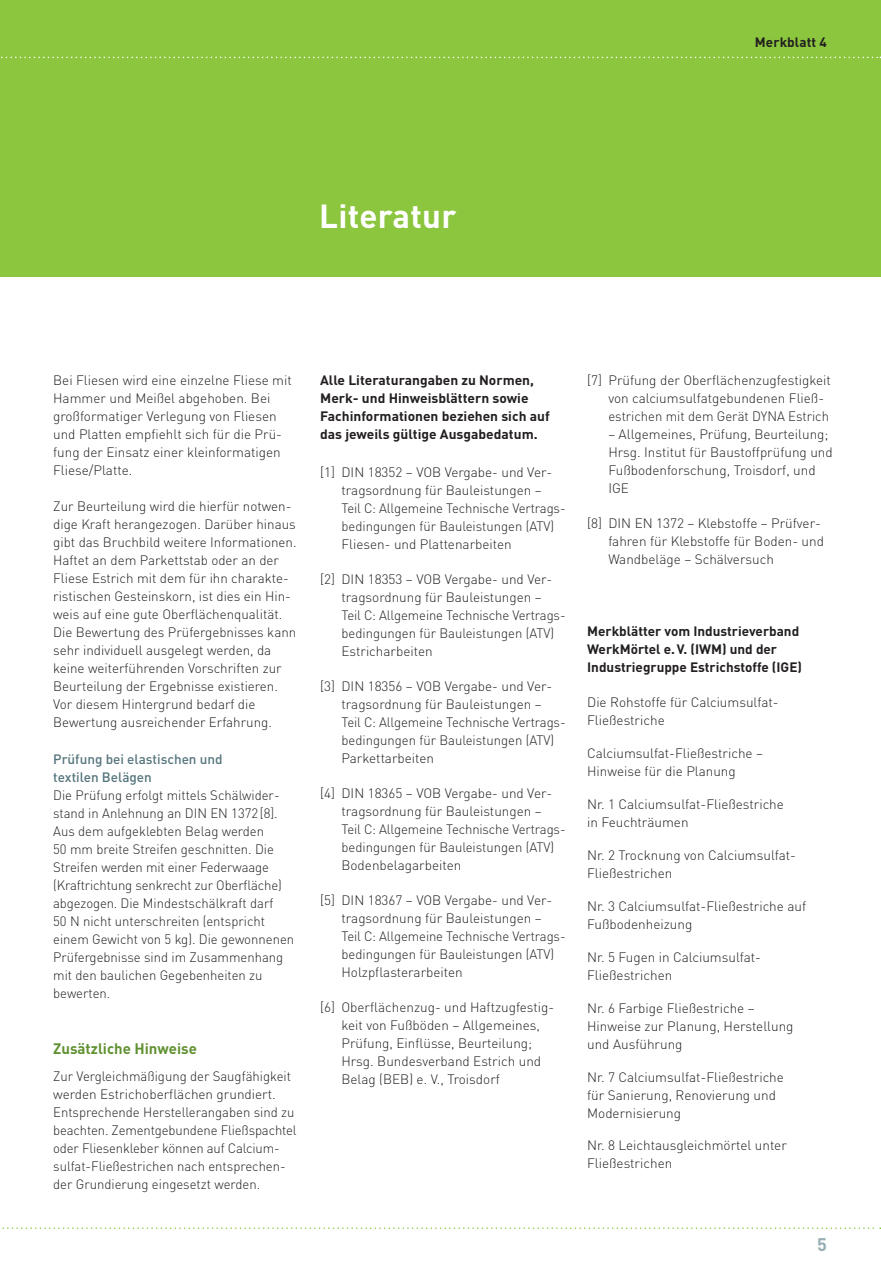
<style>
.page{position:relative;width:881px;height:1263px;background:#fff}
.page>*{position:absolute;margin:0;border:0;box-sizing:border-box;transform-origin:0 0}
.t1{font:700 33px "DIN";letter-spacing:.005em;color:#fff}
.t2{font:700 18px "DIN";color:#96aeb4}
.t3{font:700 15px "DIN";color:#609131}
.t4{font:300 13.5px/18px "DIN";color:#231f20}
.t5{font:700 13.5px/18px "DIN";color:#231f20}
.t6{font:500 13.5px/18px "DIN";color:#54747c}
</style>
<div class="page">
<svg style="left:2px;top:1227px;width:878px;height:2px"></svg>
<div style="left:0;top:0;width:880px;height:277px;background:#8bc63e"></div>
<svg style="left:1px;top:57px;width:879px;height:1px"></svg>
<p class="t5" style="left:754px;top:33px;width:73px">Merkblatt 4</p>
<h1 class="t1" style="left:319px;top:194px;width:139px">Literatur</h1>
<p class="t4" style="left:53px;top:371px;width:240px">Bei Fliesen wird eine einzelne Fliese mit Hammer und Meißel abgehoben. Bei großformatiger Verlegung von Fliesen und Platten empfiehlt sich für die Prü&shy;fung der Einsatz einer kleinformatigen Fliese/Platte.</p>
<p class="t4" style="left:53px;top:497px;width:245px">Zur Beurteilung wird die hierfür notwen&shy;dige Kraft herangezogen. Darüber hinaus gibt das Bruchbild weitere Informationen.<br>Haftet an dem Parkettstab oder an der Fliese Estrich mit dem für ihn charakte&shy;ristischen Gesteinskorn, ist dies ein Hin&shy;weis auf eine gute Oberflächenqualität.<br>Die Bewertung des Prüfergebnisses kann sehr individuell ausgelegt werden, da keine weiterführenden Vorschriften zur Beurteilung der Ergebnisse existieren.<br>Vor diesem Hintergrund bedarf die Bewertung ausreichender Erfahrung.</p>
<p class="t6" style="left:53px;top:750px;width:171px">Prüfung bei elastischen und textilen Belägen</p>
<p class="t4" style="left:53px;top:786px;width:242px">Die Prüfung erfolgt mittels Schälwider&shy;stand in Anlehnung an DIN EN 1372[8].<br>Aus dem aufgeklebten Belag werden<br>50 mm breite Streifen geschnitten. Die Streifen werden mit einer Federwaage (Kraftrichtung senkrecht zur Oberfläche) abgezogen. Die Mindestschälkraft darf<br>50 N nicht unterschreiten (entspricht einem Gewicht von 5 kg). Die gewonnenen Prüfergebnisse sind im Zusammenhang mit den baulichen Gegebenheiten zu bewerten.</p>
<p class="t3" style="left:53px;top:1038px;width:145px">Zusätzliche Hinweise</p>
<p class="t4" style="left:53px;top:1066px;width:245px">Zur Vergleichmäßigung der Saugfähigkeit werden Estrichoberflächen grundiert.<br>Entsprechende Herstellerangaben sind zu beachten. Zementgebundene Fließspachtel oder Fliesenkleber können auf Calcium&shy;sulfat-Fließestrichen nach entsprechen&shy;der Grundierung eingesetzt werden.</p>
<p class="t5" style="left:320px;top:371px;width:231px">Alle Literaturangaben zu Normen, Merk- und Hinweisblättern sowie Fachinformationen beziehen sich auf das jeweils gültige Ausgabedatum.</p>
<p class="t4" style="left:341px;top:463px;width:225px;text-indent:-21px">[1] DIN 18352 – VOB Vergabe- und Ver&shy;tragsordnung für Bauleistungen –<br>Teil C: Allgemeine Technische Vertrags&shy;bedingungen für Bauleistungen (ATV)<br>Fliesen- und Plattenarbeiten</p>
<p class="t4" style="left:341px;top:570px;width:225px;text-indent:-21px">[2] DIN 18353 – VOB Vergabe- und Ver&shy;tragsordnung für Bauleistungen –<br>Teil C: Allgemeine Technische Vertrags&shy;bedingungen für Bauleistungen (ATV)<br>Estricharbeiten</p>
<p class="t4" style="left:341px;top:677px;width:225px;text-indent:-21px">[3] DIN 18356 – VOB Vergabe- und Ver&shy;tragsordnung für Bauleistungen –<br>Teil C: Allgemeine Technische Vertrags&shy;bedingungen für Bauleistungen (ATV)<br>Parkettarbeiten</p>
<p class="t4" style="left:341px;top:784px;width:225px;text-indent:-21px">[4] DIN 18365 – VOB Vergabe- und Ver&shy;tragsordnung für Bauleistungen –<br>Teil C: Allgemeine Technische Vertrags&shy;bedingungen für Bauleistungen (ATV)<br>Bodenbelagarbeiten</p>
<p class="t4" style="left:341px;top:891px;width:225px;text-indent:-21px">[5] DIN 18367 – VOB Vergabe- und Ver&shy;tragsordnung für Bauleistungen –<br>Teil C: Allgemeine Technische Vertrags&shy;bedingungen für Bauleistungen (ATV)<br>Holzpflasterarbeiten</p>
<p class="t4" style="left:341px;top:998px;width:214px;text-indent:-21px">[6] Oberflächenzug- und Haftzugfestig&shy;keit von Fußböden – Allgemeines, Prüfung, Einflüsse, Beurteilung; Hrsg. Bundesverband Estrich und Belag (BEB) e. V., Troisdorf</p>
<p class="t4" style="left:608px;top:371px;width:224px;text-indent:-21px">[7] Prüfung der Oberflächenzugfestigkeit von calciumsulfatgebundenen Fließ&shy;estrichen mit dem Gerät DYNA Estrich</p>
<p class="t4" style="left:608px;top:425px;width:226px">– Allgemeines, Prüfung, Beurteilung;<br>Hrsg. Institut für Baustoffprüfung und<br>Fußbodenforschung, Troisdorf, und<br>IGE</p>
<p class="t4" style="left:608px;top:514px;width:217px;text-indent:-21px">[8] DIN EN 1372 – Klebstoffe – Prüfver&shy;fahren für Klebstoffe für Boden- und<br>Wandbeläge – Schälversuch</p>
<p class="t5" style="left:587px;top:622px;width:216px">Merkblätter vom Industrieverband<br>WerkMörtel e.V. (IWM) und der<br>Industriegruppe Estrichstoffe (IGE)</p>
<p class="t4" style="left:587px;top:693px;width:193px">Die Rohstoffe für Calciumsulfat-<br>Fließestriche</p>
<p class="t4" style="left:587px;top:744px;width:177px">Calciumsulfat-Fließestriche –<br>Hinweise für die Planung</p>
<p class="t4" style="left:587px;top:795px;width:198px">Nr. 1 Calciumsulfat-Fließestriche in Feuchträumen</p>
<p class="t4" style="left:587px;top:846px;width:210px">Nr. 2 Trocknung von Calciumsulfat-<br>Fließestrichen</p>
<p class="t4" style="left:587px;top:897px;width:220px">Nr. 3 Calciumsulfat-Fließestriche auf<br>Fußbodenheizung</p>
<p class="t4" style="left:587px;top:948px;width:175px">Nr. 5 Fugen in Calciumsulfat-<br>Fließestrichen</p>
<p class="t4" style="left:587px;top:999px;width:208px">Nr. 6 Farbige Fließestriche –<br>Hinweise zur Planung, Herstellung und Ausführung</p>
<p class="t4" style="left:587px;top:1067px;width:198px">Nr. 7 Calciumsulfat-Fließestriche für Sanierung, Renovierung und<br>Modernisierung</p>
<p class="t4" style="left:587px;top:1136px;width:201px">Nr. 8 Leichtausgleichmörtel unter<br>Fließestrichen</p>
<h2 class="t2" style="left:816px;top:1233px;width:11px">5</h2>
</div>
